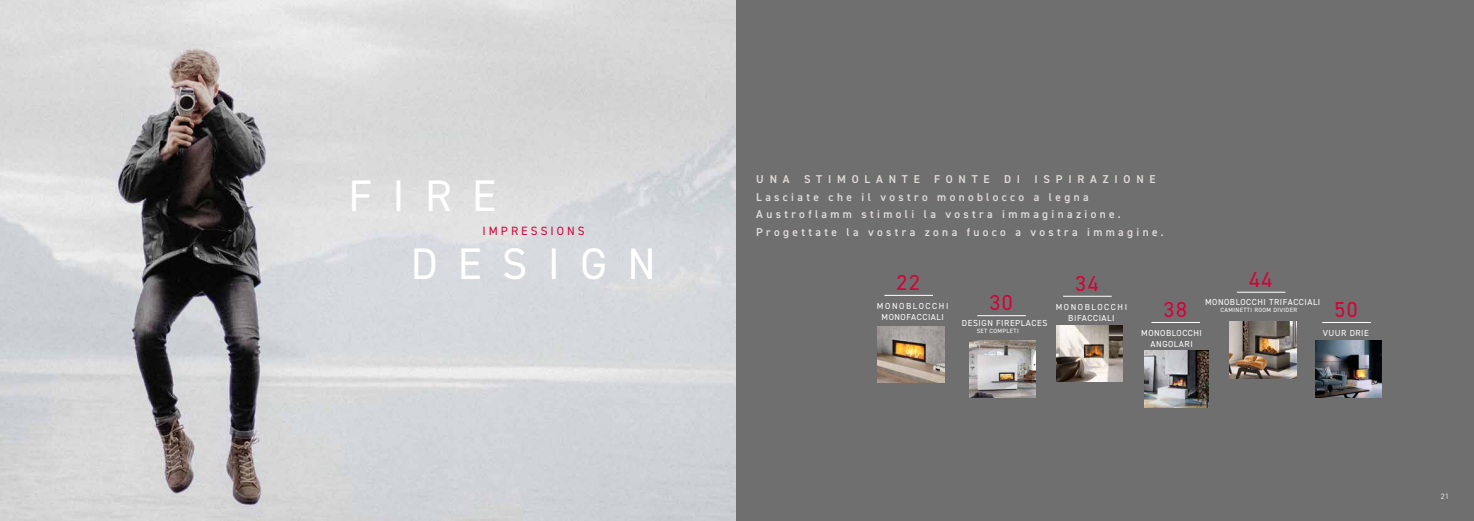
<style>
.page{position:relative;width:1474px;height:521px;background:#fff}
.page>*{position:absolute;margin:0;border:0;box-sizing:border-box;transform-origin:0 0}
.t1{font:44.27px/68.3px "DIN2014";letter-spacing:.46em;color:#fff}
.t2{font:21.7px "DIN2014";letter-spacing:.075em;color:#d3043a}
.t3{font:12.08px "DIN2014";letter-spacing:.25em;color:#d3043a}
.t4{font:600 11.38px/17.5px "DIN2014";letter-spacing:.295em;color:#e1dddc}
.t5{font:600 11.38px "DIN2014";letter-spacing:.51em;color:#e1dddc}
.t6{font:8.75px/11.4px "DIN2014";letter-spacing:.06em;color:#fff;text-align:center}
.t7{font:8.75px/11.4px "DIN2014";letter-spacing:.165em;color:#fff;text-align:center}
.t8{font:7.88px "DIN2014";color:#e1dddc}
.t9{font:6.12px "DIN2014";letter-spacing:.06em;color:#fff}
</style>
<div class="page">
<div style="left:0;top:0;width:1473px;height:521px;background:#706f6f"></div>
<hr style="left:1063px;top:296px;width:48px;height:1px;background:#fff">
<img style="left:1056px;top:325px;width:66px;height:57px">
<hr style="left:1236px;top:292px;width:49px;height:1px;background:#fff">
<img style="left:1229px;top:322px;width:67px;height:56px">
<hr style="left:1151px;top:322px;width:48px;height:1px;background:#fff">
<img style="left:1144px;top:351px;width:64px;height:56px">
<img style="left:0;top:0;width:735px;height:521px">
<hr style="left:884px;top:295px;width:49px;height:1px;background:#fff">
<img style="left:877px;top:326px;width:67px;height:57px">
<hr style="left:1322px;top:322px;width:48px;height:1px;background:#fff">
<img style="left:1315px;top:341px;width:66px;height:56px">
<hr style="left:977px;top:315px;width:48px;height:1px;background:#fff">
<img style="left:969px;top:341px;width:66px;height:56px">
<h1 class="t1" style="left:410px;top:161px;width:247px;text-indent:-62px">FIRE<br>DESIGN</h1>
<p class="t3" style="left:482px;top:223px;width:104px">IMPRESSIONS</p>
<p class="t4" style="left:756px;top:170px;width:409px;text-indent:278px">ISPIRAZIONE Lasciate che il vostro monoblocco a legna Austroflamm stimoli la vostra immaginazione.<br>Progettate la vostra zona fuoco a vostra immagine.</p>
<p class="t4" style="left:756px;top:170px;width:35px">UNA</p>
<p class="t5" style="left:804px;top:172px;width:117px">STIMOLANTE</p>
<p class="t4" style="left:934px;top:170px;width:57px">FONTE</p>
<p class="t4" style="left:1004px;top:170px;width:18px">D I</p>
<h2 class="t2" style="left:896px;top:269px;width:25px">22</h2>
<p class="t6" style="left:877px;top:300px;width:73px">MONOBLOCCHI<br>MONOFACCIALI</p>
<h2 class="t2" style="left:989px;top:289px;width:25px">30</h2>
<p class="t6" style="left:962px;top:317px;width:87px">DESIGN FIREPLACES</p>
<p class="t9" style="left:976px;top:327px;width:44px">SET COMPLETI</p>
<h2 class="t2" style="left:1075px;top:270px;width:25px">34</h2>
<h2 class="t2" style="left:1248px;top:266px;width:25px">44</h2>
<p class="t6" style="left:1205px;top:297px;width:117px">MONOBLOCCHI TRIFACCIALI</p>
<p class="t9" style="left:1220px;top:306px;width:78px">CAMINETTI ROOM DIVIDER</p>
<p class="t6" style="left:1141px;top:327px;width:62px">MONOBLOCCHI<br>ANGOLARI</p>
<h2 class="t2" style="left:1163px;top:296px;width:25px">38</h2>
<h2 class="t2" style="left:1334px;top:296px;width:25px">50</h2>
<p class="t7" style="left:1055px;top:301px;width:73px">MONOBLOCCHI<br>BIFACCIALI</p>
<p class="t6" style="left:1322px;top:327px;width:48px">VUUR DRIE</p>
<p class="t8" style="left:1440px;top:491px;width:10px">21</p>
</div>
